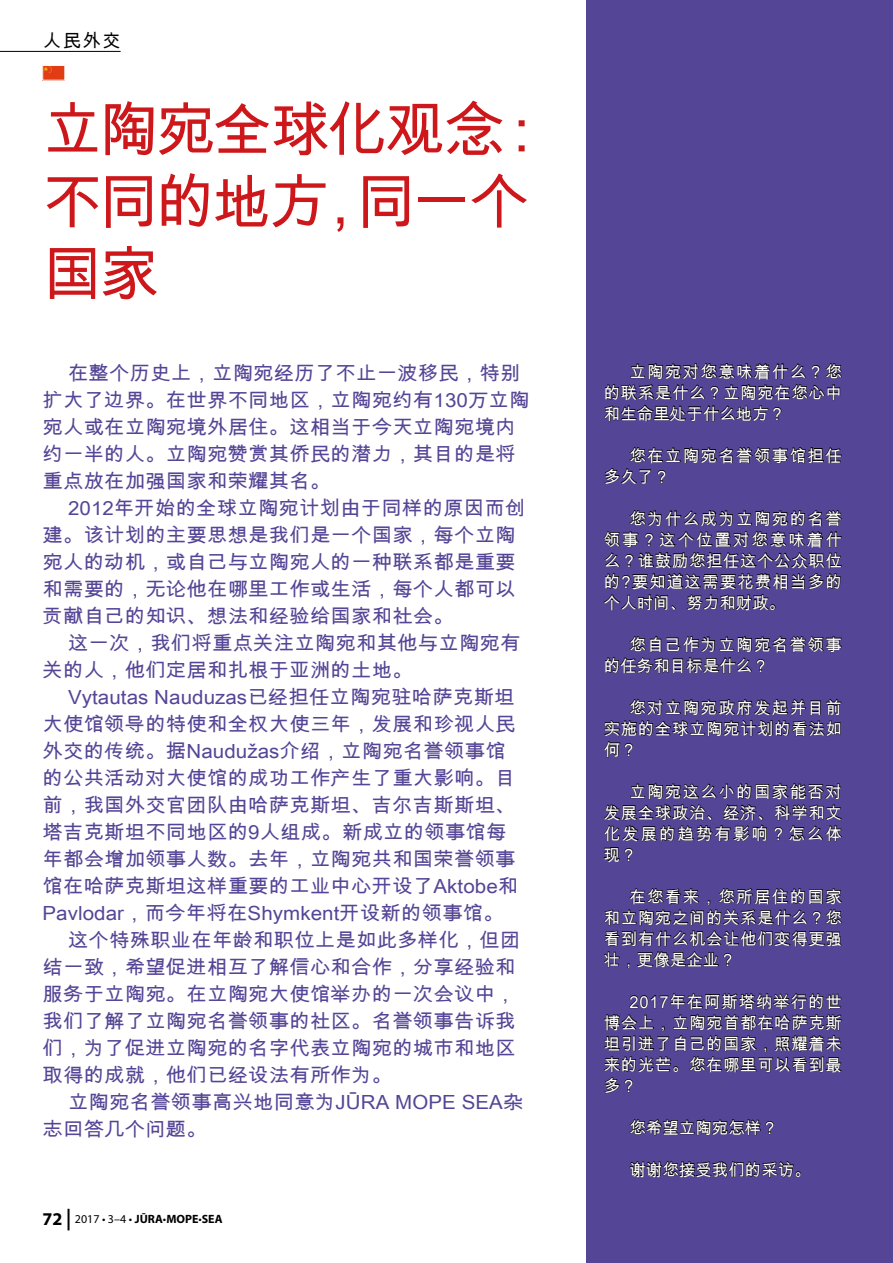
<style>
.page{position:relative;width:893px;height:1263px;background:#fff}
.page>*{position:absolute;margin:0;border:0;box-sizing:border-box;transform-origin:0 0}
.t1{font:60px/72px "Arial Unicode MS";letter-spacing:-.05em;color:#cd171a}
.t2{font:19.5px/27px "Arial Unicode MS";letter-spacing:.005em;color:#554596;scale:1.05 1}
.t3{font:18px "Arial Unicode MS";color:#000}
.t4{font:16.5px/21px "Arial Unicode MS";letter-spacing:.035em;color:#fff;text-align:justify}
.t5{font:16.5px/21px "Arial Unicode MS";letter-spacing:.08em;color:#fff}
.t6{font:16.5px "Arial Unicode MS";color:#fff}
.t7{font:12px "Myriad Pro";color:#000}
.s1{font-weight:700;font-size:18px}
.s2{font-weight:700;font-size:21.6px}
.s3{font-weight:700}
</style>
<div class="page">
<div style="left:587px;top:0;width:306px;height:1263px;background:#554596"></div>
<svg style="left:604px;top:363px;width:238px;height:59px"></svg>
<svg style="left:605px;top:447px;width:236px;height:38px"></svg>
<svg style="left:604px;top:510px;width:238px;height:100px"></svg>
<svg style="left:605px;top:636px;width:236px;height:38px"></svg>
<svg style="left:604px;top:699px;width:237px;height:59px"></svg>
<svg style="left:604px;top:783px;width:238px;height:58px"></svg>
<svg style="left:604px;top:847px;width:29px;height:15px"></svg>
<svg style="left:604px;top:888px;width:238px;height:80px"></svg>
<svg style="left:604px;top:993px;width:237px;height:100px"></svg>
<svg style="left:630px;top:1119px;width:171px;height:59px"></svg>
<img style="left:45px;top:67px;width:18px;height:11px">
<div style="left:43px;top:65px;width:22px;height:15px;border:1px solid #fff"></div>
<hr style="left:0;top:51px;width:121px;height:1px;background:#000">
<p class="t3" style="left:43px;top:27px;width:79px">人民外交</p>
<h1 class="t1" style="left:43px;top:93px;width:511px">立陶宛全球化观念：不同的地方，同一个国家</h1>
<p class="t2" style="left:43px;top:359px;width:465px;text-indent:26px">在整个历史上，立陶宛经历了不止一波移民，特别扩大了边界。在世界不同地区，立陶宛约有130万立陶宛人或在立陶宛境外居住。这相当于今天立陶宛境内约一半的人。立陶宛赞赏其侨民的潜力，其目的是将重点放在加强国家和荣耀其名。</p>
<p class="t2" style="left:43px;top:494px;width:461px;text-indent:26px">2012年开始的全球立陶宛计划由于同样的原因而创建。该计划的主要思想是我们是一个国家，每个立陶宛人的动机，或自己与立陶宛人的一种联系都是重要和需要的，无论他在哪里工作或生活，每个人都可以贡献自己的知识、想法和经验给国家和社会。</p>
<p class="t2" style="left:43px;top:629px;width:457px;text-indent:26px">这一次，我们将重点关注立陶宛和其他与立陶宛有关的人，他们定居和扎根于亚洲的土地。</p>
<p class="t2" style="left:68px;top:683px;width:427px">Vytautas Nauduzas已经担任立陶宛驻哈萨克斯坦</p>
<p class="t2" style="left:43px;top:710px;width:452px">大使馆领导的特使和全权大使三年，发展和珍视人民</p>
<p class="t2" style="left:43px;top:737px;width:443px">外交的传统。据Naudužas介绍，立陶宛名誉领事馆</p>
<p class="t2" style="left:43px;top:764px;width:452px">的公共活动对大使馆的成功工作产生了重大影响。目</p>
<p class="t2" style="left:43px;top:791px;width:452px">前，我国外交官团队由哈萨克斯坦、吉尔吉斯斯坦、</p>
<p class="t2" style="left:43px;top:818px;width:443px">塔吉克斯坦不同地区的9人组成。新成立的领事馆每</p>
<p class="t2" style="left:43px;top:845px;width:452px">年都会增加领事人数。去年，立陶宛共和国荣誉领事</p>
<p class="t2" style="left:43px;top:872px;width:455px">馆在哈萨克斯坦这样重要的工业中心开设了Aktobe和</p>
<p class="t2" style="left:43px;top:899px;width:441px">Pavlodar，而今年将在Shymkent开设新的领事馆。</p>
<p class="t2" style="left:68px;top:926px;width:433px">这个特殊职业在年龄和职位上是如此多样化，但团</p>
<p class="t2" style="left:43px;top:953px;width:452px">结一致，希望促进相互了解信心和合作，分享经验和</p>
<p class="t2" style="left:43px;top:980px;width:452px">服务于立陶宛。在立陶宛大使馆举办的一次会议中，</p>
<p class="t2" style="left:43px;top:1007px;width:452px">我们了解了立陶宛名誉领事的社区。名誉领事告诉我</p>
<p class="t2" style="left:43px;top:1034px;width:452px">们，为了促进立陶宛的名字代表立陶宛的城市和地区</p>
<p class="t2" style="left:43px;top:1061px;width:335px">取得的成就，他们已经设法有所作为。</p>
<p class="t2" style="left:68px;top:1088px;width:435px">立陶宛名誉领事高兴地同意为JŪRA MOPE SEA杂</p>
<p class="t2" style="left:43px;top:1115px;width:158px">志回答几个问题。</p>
<p class="t7" style="left:43px;top:1211px;width:182px"><span class="s1">72</span> <span class="s2">|</span> 2017 • 3–4 • <span class="s3">JŪRA</span>•<span class="s3">МОРЕ</span>•<span class="s3">SEA</span></p>
<p class="t4" style="left:604px;top:361px;width:240px;text-indent:26px">立陶宛对您意味着什么？您的联系是什么？立陶宛在您心中和生命里处于什么地方？</p>
<p class="t5" style="left:604px;top:445px;width:240px;text-indent:26px">您在立陶宛名誉领事馆担任多久了？</p>
<p class="t4" style="left:604px;top:508px;width:240px;text-indent:26px">您为什么成为立陶宛的名誉领事？这个位置对您意味着什么？谁鼓励您担任这个公众职位的?要知道这需要花费相当多的个人时间、努力和财政。</p>
<p class="t5" style="left:604px;top:634px;width:240px;text-indent:26px">您自己作为立陶宛名誉领事的任务和目标是什么？</p>
<p class="t4" style="left:604px;top:697px;width:240px;text-indent:26px">您对立陶宛政府发起并目前实施的全球立陶宛计划的看法如何？</p>
<p class="t4" style="left:604px;top:781px;width:240px;text-indent:26px">立陶宛这么小的国家能否对发展全球政治、经济、科学和文化发展的趋势有影响？怎么体现？</p>
<p class="t4" style="left:604px;top:886px;width:240px;text-indent:26px">在您看来，您所居住的国家和立陶宛之间的关系是什么？您看到有什么机会让他们变得更强壮，更像是企业？</p>
<p class="t4" style="left:604px;top:991px;width:240px;text-indent:26px">2017年在阿斯塔纳举行的世博会上，立陶宛首都在哈萨克斯坦引进了自己的国家，照耀着未来的光芒。您在哪里可以看到最多？</p>
<p class="t6" style="left:629px;top:1116px;width:150px">您希望立陶宛怎样？</p>
<p class="t6" style="left:629px;top:1158px;width:183px">谢谢您接受我们的采访。</p>
</div>
